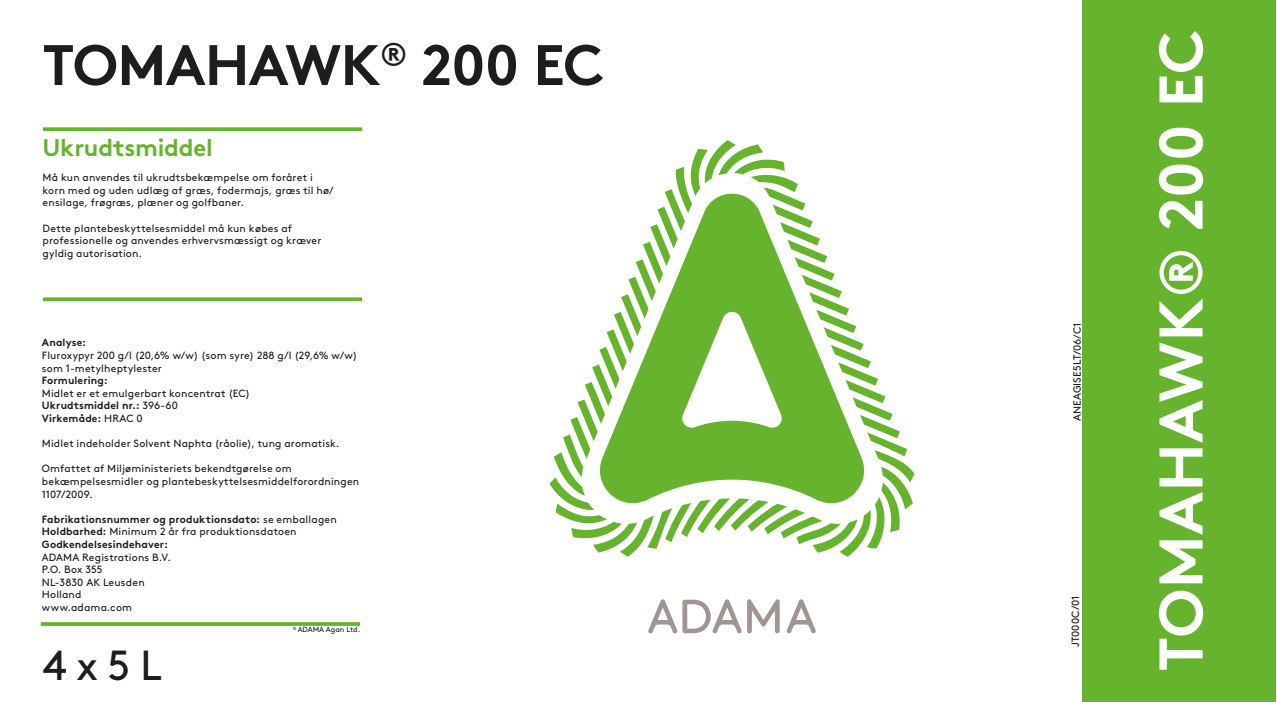
<style>
.page{position:relative;width:1277px;height:702px;background:#fff}
.page>*{position:absolute;margin:0;border:0;box-sizing:border-box;transform-origin:0 0}
.t1{font:700 61.5px "Brown Pro";letter-spacing:.005em;color:#fff}
.t2{font:700 57px "Brown Pro";letter-spacing:-.01em;color:#1d1d1b}
.t3{font:42px "Brown Pro";color:#1d1d1b}
.t4{font:700 24px "Brown Pro";letter-spacing:-.01em;color:#66b32e}
.t5{font:10.5px/12.6px "Brown Pro";letter-spacing:.015em;color:#1d1d1b}
.t6{font:700 10.5px/12.6px "Brown Pro";letter-spacing:.015em;color:#1d1d1b}
.t7{font:7.5px "Brown Pro";color:#1d1d1b}
.s1{font-weight:700}
.s2{font-weight:400}
</style>
<div class="page">
<div style="left:1082px;top:0;width:193px;height:701px;background:#66b32e"></div>
<hr style="left:42px;top:127px;width:309px;height:4px;background:#f6faf3">
<hr style="left:42px;top:297px;width:309px;height:4px;background:#f6faf3">
<svg style="left:549px;top:140px;width:365px;height:417px"></svg>
<svg style="left:596px;top:187px;width:271px;height:319px;fill:#66b32e"></svg>
<svg style="left:43px;top:127px;width:319px;height:4px"></svg>
<svg style="left:43px;top:297px;width:319px;height:4px"></svg>
<svg style="left:41px;top:622px;width:319px;height:4px"></svg>
<svg style="left:648px;top:599px;width:93px;height:34px"></svg>
<svg style="left:786px;top:599px;width:29px;height:34px"></svg>
<svg style="left:747px;top:599px;width:32px;height:34px"></svg>
<h2 class="t2" style="left:43px;top:19px;width:563px">TOMAHAWK<sup>®</sup> 200 EC</h2>
<h3 class="t4" style="left:43px;top:128px;width:172px">Ukrudtsmiddel</h3>
<p class="t5" style="left:43px;top:170px;width:292px">Må kun anvendes til ukrudtsbekæmpelse om foråret i korn med og uden udlæg af græs, fodermajs, græs til hø/ ensilage, frøgræs, plæner og golfbaner.</p>
<p class="t5" style="left:43px;top:221px;width:280px">Dette plantebeskyttelsesmiddel må kun købes af professionelle og anvendes erhvervsmæssigt og kræver gyldig autorisation.</p>
<p class="t6" style="left:42px;top:335px;width:46px">Analyse:</p>
<p class="t5" style="left:42px;top:348px;width:317px">Fluroxypyr 200 g/l (20,6% w/w) (som syre) 288 g/l (29,6% w/w) som 1-metylheptylester</p>
<p class="t6" style="left:42px;top:373px;width:67px">Formulering:</p>
<p class="t5" style="left:42px;top:386px;width:210px">Midlet er et emulgerbart koncentrat (EC)<br><span class="s1">Ukrudtsmiddel nr.:</span> 396-60<br><span class="s1">Virkemåde:</span> HRAC 0</p>
<p class="t5" style="left:42px;top:436px;width:299px">Midlet indeholder Solvent Naphta (råolie), tung aromatisk.</p>
<p class="t5" style="left:42px;top:462px;width:319px">Omfattet af Miljøministeriets bekendtgørelse om bekæmpelsesmidler og plantebeskyttelsesmiddelforordningen<br>1107/2009.</p>
<p class="t6" style="left:42px;top:512px;width:296px">Fabrikationsnummer og produktionsdato: <span class="s2">se emballagen<br></span>Holdbarhed: <span class="s2">Minimum 2 år fra produktionsdatoen<br></span>Godkendelsesindehaver:</p>
<p class="t5" style="left:42px;top:550px;width:130px">ADAMA Registrations B.V.<br>P.O. Box 355<br>NL-3830 AK Leusden<br>Holland www.adama.com</p>
<h3 class="t3" style="left:43px;top:633px;width:121px">4 x 5 L</h3>
<p class="t7" style="left:293px;top:624px;width:69px"><sup>®</sup> ADAMA Agan Ltd.</p>
<p class="t5" style="left:1069px;top:421px;width:100px;rotate:-90deg">ANEAGISE5LT/06/C1</p>
<p class="t5" style="left:1068px;top:647px;width:53px;rotate:-90deg">JT000C/01</p>
<h1 class="t1" style="left:1130px;top:671px;width:643px;rotate:-90deg">TOMAHAWK® 200 EC</h1>
</div>
